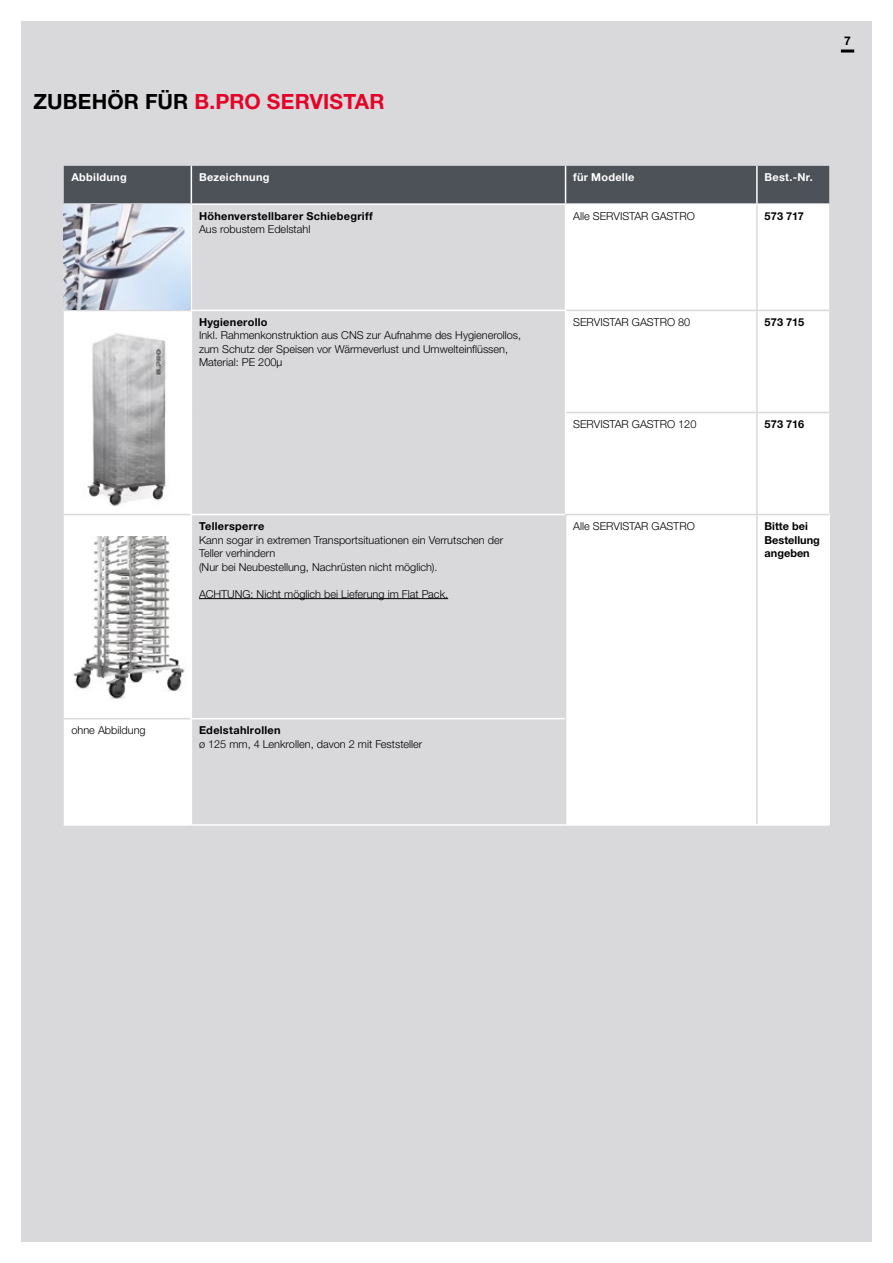
<style>
.page{position:relative;width:893px;height:1263px;background:#fff}
.page>*{position:absolute;margin:0;border:0;box-sizing:border-box;transform-origin:0 0}
.t1{font:700 21px "Helvetica Neue LTW1 G";letter-spacing:.01em;color:#e40428}
.t2{font:700 12px "Helvetica Neue LTW1 G";color:#000}
.t3{font:300 10.95px/13.5px "Helvetica Neue LTW1 G";color:#000}
.t4{font:700 10.95px "Helvetica Neue LTW1 G";letter-spacing:.025em;color:#000}
.t5{font:700 10.95px "Helvetica Neue LTW1 G";letter-spacing:.025em;color:#fff}
.t6{font:700 10.95px/13.5px "Helvetica Neue LTW1 G";color:#000}
.s1{color:#000}
</style>
<div class="page">
<div style="left:21px;top:21px;width:851px;height:1221px;background:#d9d8db"></div>
<div style="left:64px;top:166px;width:765px;height:37px;background:#4d5258"></div>
<div style="left:64px;top:205px;width:765px;height:619px;background:#fff"></div>
<svg style="left:192px;top:205px;width:373px;height:619px"></svg>
<div style="left:757px;top:514px;width:72px;height:311px;background:#fff"></div>
<hr style="left:565px;top:166px;width:1px;height:37px;background:#fff">
<hr style="left:566px;top:310px;width:191px;height:1px;background:#d9d8db">
<hr style="left:757px;top:310px;width:72px;height:1px;background:#d9d8db">
<hr style="left:566px;top:412px;width:191px;height:1px;background:#d9d8db">
<hr style="left:757px;top:412px;width:72px;height:1px;background:#d9d8db">
<hr style="left:64px;top:514px;width:127px;height:1px;background:#d9d8db">
<hr style="left:191px;top:514px;width:374px;height:1px;background:#fff">
<hr style="left:64px;top:718px;width:127px;height:1px;background:#d9d8db">
<hr style="left:191px;top:718px;width:374px;height:1px;background:#fff">
<hr style="left:566px;top:203px;width:191px;height:2px;background:#fff">
<hr style="left:565px;top:205px;width:1px;height:105px;background:#fff">
<hr style="left:756px;top:205px;width:2px;height:105px;background:#d9d8db">
<hr style="left:756px;top:311px;width:2px;height:101px;background:#d9d8db">
<hr style="left:756px;top:413px;width:2px;height:101px;background:#d9d8db">
<hr style="left:64px;top:310px;width:127px;height:1px;background:#d9d8db">
<hr style="left:191px;top:310px;width:375px;height:1px;background:#fff">
<hr style="left:191px;top:311px;width:1px;height:101px;background:#fff">
<hr style="left:565px;top:311px;width:1px;height:101px;background:#fff">
<hr style="left:191px;top:412px;width:1px;height:102px;background:#fff">
<hr style="left:565px;top:412px;width:1px;height:102px;background:#fff">
<hr style="left:565px;top:514px;width:192px;height:1px;background:#d9d8db">
<hr style="left:565px;top:515px;width:1px;height:204px;background:#d9d8db">
<hr style="left:565px;top:719px;width:1px;height:105px;background:#d9d8db">
<hr style="left:566px;top:824px;width:191px;height:2px;background:#fff">
<hr style="left:757px;top:514px;width:72px;height:1px;background:#d9d8db">
<hr style="left:756px;top:515px;width:2px;height:204px;background:#d9d8db">
<hr style="left:756px;top:719px;width:2px;height:105px;background:#d9d8db">
<hr style="left:757px;top:824px;width:72px;height:2px;background:#fff">
<hr style="left:191px;top:166px;width:1px;height:37px;background:#fff">
<hr style="left:756px;top:166px;width:2px;height:37px;background:#fff">
<hr style="left:191px;top:205px;width:1px;height:105px;background:#fff">
<hr style="left:191px;top:515px;width:1px;height:203px;background:#fff">
<hr style="left:191px;top:719px;width:1px;height:105px;background:#fff">
<hr style="left:64px;top:203px;width:127px;height:2px;background:#fff">
<hr style="left:191px;top:203px;width:375px;height:2px;background:#fff">
<hr style="left:757px;top:203px;width:72px;height:2px;background:#fff">
<hr style="left:64px;top:824px;width:127px;height:2px;background:#fff">
<hr style="left:191px;top:824px;width:375px;height:2px;background:#fff">
<img style="left:64px;top:205px;width:127px;height:105px">
<hr style="left:199px;top:598px;width:249px;height:1px;background:#000">
<svg style="left:841px;top:50px;width:13px;height:3px"></svg>
<img style="left:73px;top:326px;width:117px;height:183px">
<img style="left:65px;top:537px;width:125px;height:167px">
<h1 class="t1" style="left:33px;top:88px;width:353px"><span class="s1">ZUBEHÖR FÜR</span> B.PRO SERVISTAR</h1>
<p class="t5" style="left:71px;top:171px;width:57px">Abbildung</p>
<p class="t5" style="left:199px;top:171px;width:72px">Bezeichnung</p>
<p class="t5" style="left:573px;top:171px;width:63px">für Modelle</p>
<p class="t5" style="left:765px;top:171px;width:50px">Best.-Nr.</p>
<p class="t4" style="left:199px;top:209px;width:175px">Höhenverstellbarer Schiebegriff</p>
<p class="t3" style="left:199px;top:222px;width:113px">Aus robustem Edelstahl</p>
<p class="t3" style="left:573px;top:209px;width:123px">Alle SERVISTAR GASTRO</p>
<p class="t4" style="left:765px;top:209px;width:41px">573 717</p>
<p class="t2" style="left:844px;top:33px;width:8px">7</p>
<p class="t4" style="left:199px;top:315px;width:70px">Hygienerollo</p>
<p class="t3" style="left:199px;top:329px;width:324px">Inkl. Rahmenkonstruktion aus CNS zur Aufnahme des Hygienerollos, zum Schutz der Speisen vor Wärmeverlust und Umwelteinflüssen,<br>Material: PE 200μ</p>
<p class="t3" style="left:573px;top:315px;width:119px">SERVISTAR GASTRO 80</p>
<p class="t4" style="left:765px;top:315px;width:41px">573 715</p>
<p class="t3" style="left:573px;top:417px;width:125px">SERVISTAR GASTRO 120</p>
<p class="t4" style="left:765px;top:417px;width:41px">573 716</p>
<p class="t4" style="left:199px;top:519px;width:67px">Tellersperre</p>
<p class="t3" style="left:199px;top:533px;width:306px">Kann sogar in extremen Transportsituationen ein Verrutschen der<br>Teller verhindern<br>(Nur bei Neubestellung, Nachrüsten nicht möglich).</p>
<p class="t3" style="left:199px;top:587px;width:251px">ACHTUNG: Nicht möglich bei Lieferung im Flat Pack.</p>
<p class="t3" style="left:573px;top:519px;width:123px">Alle SERVISTAR GASTRO</p>
<p class="t6" style="left:765px;top:519px;width:57px">Bitte bei<br>Bestellung angeben</p>
<p class="t3" style="left:71px;top:723px;width:76px">ohne Abbildung</p>
<p class="t4" style="left:199px;top:723px;width:83px">Edelstahlrollen</p>
<p class="t3" style="left:199px;top:737px;width:225px">ø 125 mm, 4 Lenkrollen, davon 2 mit Feststeller</p>
</div>
